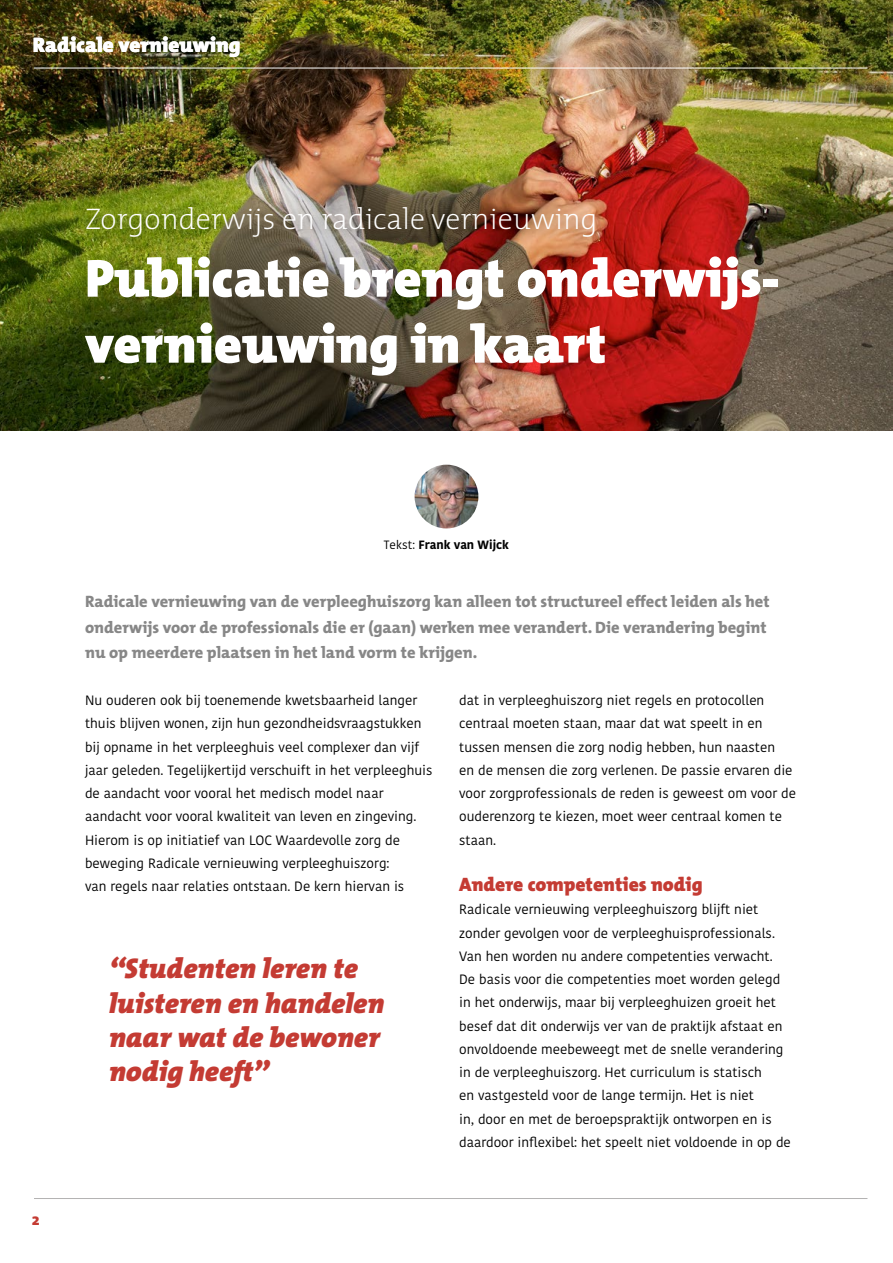
<style>
.page{position:relative;width:893px;height:1263px;background:#fff}
.page>*{position:absolute;margin:0;border:0;box-sizing:border-box;transform-origin:0 0}
.t1{font:800 54px/66px "T Mix";color:#fff}
.t2{font:200 30px "T Mix";color:#fff}
.t3{font:italic 800 28.5px/34.2px "T Mix";color:#c43b33}
.t4{font:800 21px "T Mix";color:#fff}
.t5{font:800 19.5px "T Mix";color:#c43b33}
.t6{font:800 16.5px/25.5px "T Mix";color:#878787}
.t7{font:800 16.5px "T Mix";color:#c43b33}
.t8{font:13.5px/23.2px "Kohinoor Bangla";color:#000}
.t9{font:700 12px "Kohinoor Bangla";color:#000}
.s1{font-weight:400}
</style>
<div class="page">
<img style="left:0;top:0;width:893px;height:431px">
<div style="left:68px;top:197px;width:535px;height:57px;background:#000;opacity:.5"></div>
<img style="left:415px;top:465px;width:63px;height:63px;border-radius:32px">
<hr style="left:34px;top:68px;width:833px;height:1px;background:#fff">
<hr style="left:34px;top:1198px;width:833px;height:1px;background:#b3b2b2">
<h3 class="t4" style="left:33px;top:27px;width:209px">Radicale vernieuwing</h3>
<h2 class="t2" style="left:85px;top:195px;width:514px">Zorgonderwijs en radicale vernieuwing</h2>
<h1 class="t1" style="left:85px;top:244px;width:696px">Publicatie brengt onderwijs&shy;vernieuwing in kaart</h1>
<p class="t9" style="left:384px;top:534px;width:127px"><span class="s1">Tekst:</span> Frank van Wijck</p>
<p class="t6" style="left:85px;top:588px;width:686px">Radicale vernieuwing van de verpleeghuiszorg kan alleen tot structureel effect leiden als het onderwijs voor de professionals die er (gaan) werken mee verandert. Die verandering begint nu op meerdere plaatsen in het land vorm te krijgen.</p>
<p class="t7" style="left:32px;top:1206px;width:9px">2</p>
<p class="t8" style="left:85px;top:688px;width:349px">Nu ouderen ook bij toenemende kwetsbaarheid langer thuis blijven wonen, zijn hun gezondheidsvraagstukken bij opname in het verpleeghuis veel complexer dan vijf jaar geleden. Tegelijkertijd verschuift in het verpleeghuis de aandacht voor vooral het medisch model naar aandacht voor vooral kwaliteit van leven en zingeving.<br>Hierom is op initiatief van LOC Waardevolle zorg de beweging Radicale vernieuwing verpleeghuiszorg:<br>van regels naar relaties ontstaan. De kern hiervan is</p>
<p class="t8" style="left:459px;top:688px;width:338px">dat in verpleeghuiszorg niet regels en protocollen centraal moeten staan, maar dat wat speelt in en tussen mensen die zorg nodig hebben, hun naasten<br>en de mensen die zorg verlenen. De passie ervaren die voor zorgprofessionals de reden is geweest om voor de ouderenzorg te kiezen, moet weer centraal komen te staan.</p>
<h3 class="t5" style="left:459px;top:868px;width:245px">Andere competenties nodig</h3>
<p class="t8" style="left:459px;top:898px;width:333px">Radicale vernieuwing verpleeghuiszorg blijft niet zonder gevolgen voor de verpleeghuisprofessionals.<br>Van hen worden nu andere competenties verwacht.<br>De basis voor die competenties moet worden gelegd in het onderwijs, maar bij verpleeghuizen groeit het besef dat dit onderwijs ver van de praktijk afstaat en onvoldoende meebeweegt met de snelle verandering in de verpleeghuiszorg. Het curriculum is statisch<br>en vastgesteld voor de lange termijn. Het is niet<br>in, door en met de beroepspraktijk ontworpen en is daardoor inflexibel: het speelt niet voldoende in op de</p>
<h3 class="t3" style="left:109px;top:951px;width:277px">“Studenten leren te luisteren en handelen naar wat de bewoner nodig heeft”</h3>
</div>
